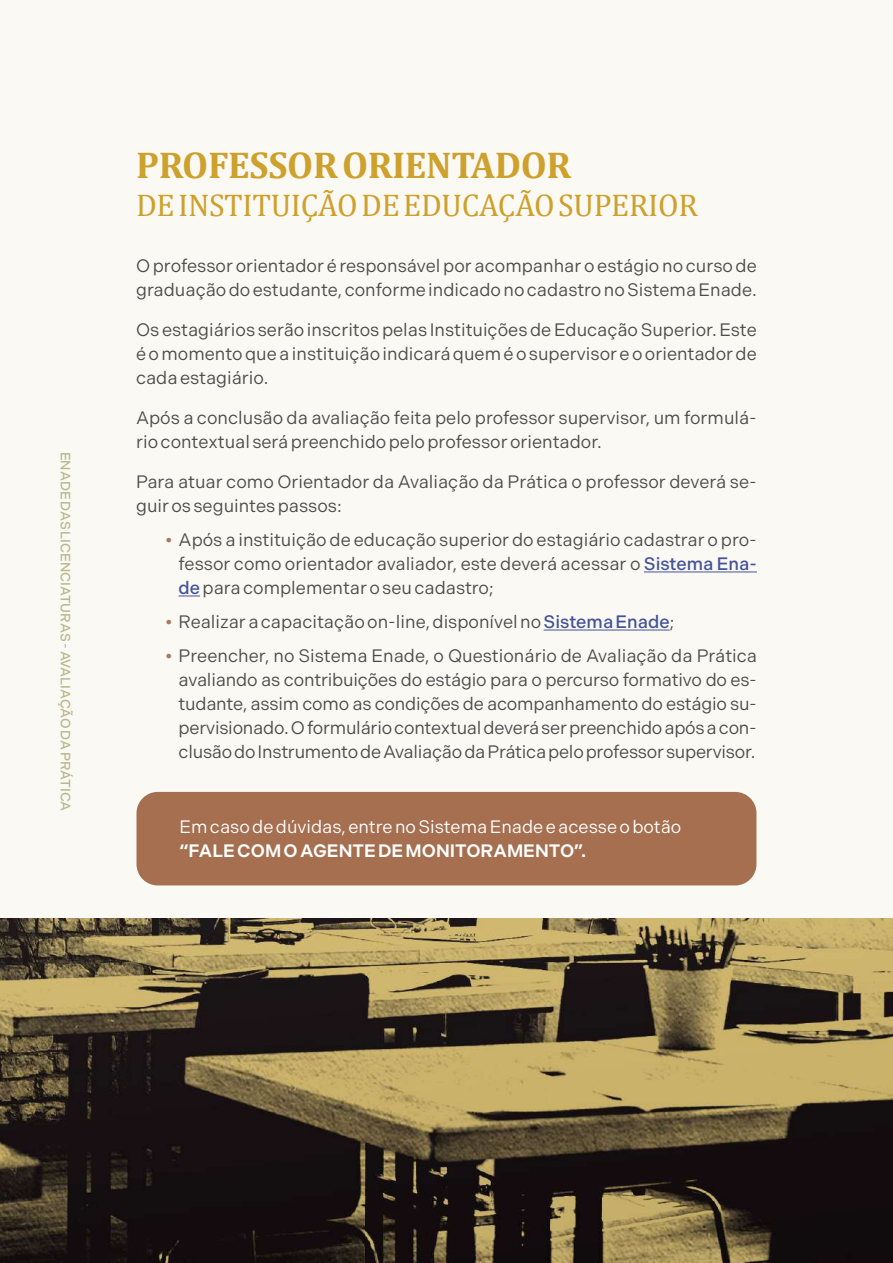
<style>
.page{position:relative;width:893px;height:1263px;background:#fbf9f3}
.page>*{position:absolute;margin:0;border:0;box-sizing:border-box;transform-origin:0 0}
.t1{font:700 37.5px "Cambria";letter-spacing:-.01em;color:#cea02c}
.t2{font:31.5px "Cambria";letter-spacing:-.01em;color:#cea02c}
.t3{font:18px/24px "Indivisible";color:#4b4c4d}
.t4{font:18px "Indivisible";color:#fff}
.t5{font:600 18px "Indivisible";color:#fff}
.t6{font:500 13.5px "Indivisible";color:#b8b88b}
.s1{font-weight:600;color:#ab795c}
.s2{font-weight:500;color:#43549a}
</style>
<div class="page">
<div style="left:136px;top:792px;width:620px;height:93px;background:#a56f50;border-radius:21px"></div>
<hr style="left:644px;top:571px;width:113px;height:1px;background:#43549a">
<svg style="left:179px;top:595px;width:21px;height:1px"></svg>
<hr style="left:544px;top:629px;width:126px;height:1px;background:#43549a">
<img style="left:0;top:919px;width:893px;height:344px">
<p class="t6" style="left:73px;top:452px;width:361px;rotate:90deg">ENADE DAS LICENCIATURAS - AVALIAÇÃO DA PRÁTICA</p>
<h1 class="t1" style="left:136px;top:139px;width:437px">PROFESSOR ORIENTADOR</h1>
<h2 class="t2" style="left:136px;top:186px;width:563px">DE INSTITUIÇÃO DE EDUCAÇÃO SUPERIOR</h2>
<p class="t3" style="left:136px;top:254px;width:622px">O professor orientador é responsável por acompanhar o estágio no curso de graduação do estudante, conforme indicado no cadastro no Sistema Enade.</p>
<p class="t3" style="left:136px;top:318px;width:622px;text-align:justify">Os estagiários serão inscritos pelas Instituições de Educação Superior. Este é o momento que a instituição indicará quem é o supervisor e o orientador de cada estagiário.</p>
<p class="t3" style="left:136px;top:406px;width:622px">Após a conclusão da avaliação feita pelo professor supervisor, um formulá&shy;rio contextual será preenchido pelo professor orientador.</p>
<p class="t3" style="left:136px;top:470px;width:622px">Para atuar como Orientador da Avaliação da Prática o professor deverá se&shy;guir os seguintes passos:</p>
<p class="t3" style="left:179px;top:528px;width:580px;text-align:justify;text-indent:-13px"><span class="s1">•</span> Após a instituição de educação superior do estagiário cadastrar o pro&shy;fessor como orientador avaliador, este deverá acessar o <span class="s2">Sistema Ena&shy;de</span> para complementar o seu cadastro;</p>
<p class="t3" style="left:166px;top:610px;width:510px"><span class="s1">•</span> Realizar a capacitação on-line, disponível no <span class="s2">Sistema Enade</span>;</p>
<p class="t3" style="left:179px;top:644px;width:580px;text-align:justify;text-indent:-13px"><span class="s1">•</span> Preencher, no Sistema Enade, o Questionário de Avaliação da Prática avaliando as contribuições do estágio para o percurso formativo do es&shy;tudante, assim como as condições de acompanhamento do estágio su&shy;pervisionado. O formulário contextual deverá ser preenchido após a con&shy;clusão do Instrumento de Avaliação da Prática pelo professor supervisor.</p>
<p class="t4" style="left:180px;top:817px;width:503px">Em caso de dúvidas, entre no Sistema Enade e acesse o botão</p>
<p class="t5" style="left:180px;top:840px;width:408px">“FALE COM O AGENTE DE MONITORAMENTO”.</p>
</div>
